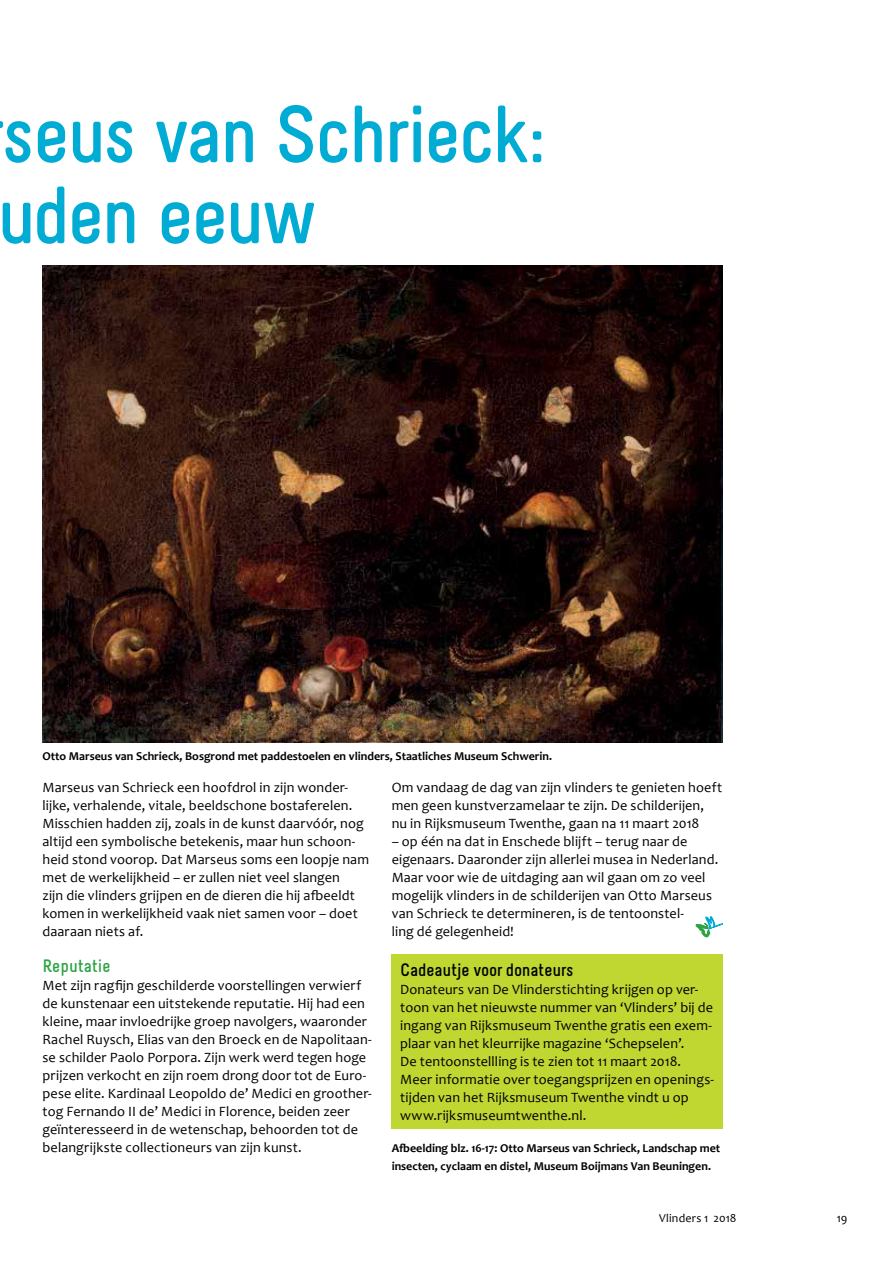
<style>
.page{position:relative;width:893px;height:1263px;background:#fff}
.page>*{position:absolute;margin:0;border:0;box-sizing:border-box;transform-origin:0 0}
.t1{font:700 81px/81px "Melbourne";letter-spacing:-.035em;color:#00acd4}
.t2{font:700 18px "Melbourne";letter-spacing:-.005em;color:#000}
.t3{font:700 18px "Melbourne";color:#2da343}
.t4{font:14.25px/18px "Candara";letter-spacing:.01em;color:#000}
.t5{font:700 12px/18px "Candara";color:#000}
.t6{font:12px "Candara";letter-spacing:.015em;color:#000}
</style>
<div class="page">
<div style="left:392px;top:954px;width:331px;height:175px;background:#bfd730"></div>
<svg style="left:696px;top:916px;width:27px;height:21px"></svg>
<img style="left:43px;top:265px;width:680px;height:477px">
<h1 class="t1" style="left:-3px;top:94px;width:549px">seus van Schrieck: uden eeuw</h1>
<p class="t5" style="left:43px;top:747px;width:511px">Otto Marseus van Schrieck, Bosgrond met paddestoelen en vlinders, Staatliches Museum Schwerin.</p>
<p class="t4" style="left:43px;top:778px;width:328px">Marseus van Schrieck een hoofdrol in zijn wonder&shy;lijke, verhalende, vitale, beeldschone bostaferelen.<br>Misschien hadden zij, zoals in de kunst daarvóór, nog altijd een symbolische betekenis, maar hun schoon&shy;heid stond voorop. Dat Marseus soms een loopje nam met de werkelijkheid – er zullen niet veel slangen<br>zijn die vlinders grijpen en de dieren die hij afbeeldt komen in werkelijkheid vaak niet samen voor – doet daaraan niets af.</p>
<p class="t3" style="left:43px;top:955px;width:70px">Reputatie</p>
<p class="t4" style="left:43px;top:976px;width:331px">Met zijn ragfijn geschilderde voorstellingen verwierf de kunstenaar een uitstekende reputatie. Hij had een kleine, maar invloedrijke groep navolgers, waaronder Rachel Ruysch, Elias van den Broeck en de Napolitaan&shy;se schilder Paolo Porpora. Zijn werk werd tegen hoge prijzen verkocht en zijn roem drong door tot de Euro&shy;pese elite. Kardinaal Leopoldo de’ Medici en groother&shy;tog Fernando II de’ Medici in Florence, beiden zeer geïnteresseerd in de wetenschap, behoorden tot de belangrijkste collectioneurs van zijn kunst.</p>
<p class="t4" style="left:392px;top:778px;width:332px">Om vandaag de dag van zijn vlinders te genieten hoeft men geen kunstverzamelaar te zijn. De schilderijen, nu in Rijksmuseum Twenthe, gaan na 11 maart 2018</p>
<p class="t4" style="left:392px;top:832px;width:328px">– op één na dat in Enschede blijft – terug naar de eigenaars. Daaronder zijn allerlei musea in Nederland.<br>Maar voor wie de uitdaging aan wil gaan om zo veel mogelijk vlinders in de schilderijen van Otto Marseus van Schrieck te determineren, is de tentoonstel-<br>ling dé gelegenheid!</p>
<p class="t2" style="left:400px;top:959px;width:175px">Cadeautje voor donateurs</p>
<p class="t4" style="left:400px;top:980px;width:315px">Donateurs van De Vlinderstichting krijgen op ver&shy;toon van het nieuwste nummer van ‘Vlinders’ bij de ingang van Rijksmuseum Twenthe gratis een exem&shy;plaar van het kleurrijke magazine ‘Schepselen’.<br>De tentoonstellling is te zien tot 11 maart 2018.<br>Meer informatie over toegangsprijzen en openings&shy;tijden van het Rijksmuseum Twenthe vindt u op www.rijksmuseumtwenthe.nl.</p>
<p class="t5" style="left:392px;top:1139px;width:330px">Afbeelding blz. 16-17: Otto Marseus van Schrieck, Landschap met insecten, cyclaam en distel, Museum Boijmans Van Beuningen.</p>
<p class="t6" style="left:659px;top:1211px;width:79px">Vlinders 1 2018</p>
<p class="t6" style="left:837px;top:1211px;width:12px">19</p>
</div>
